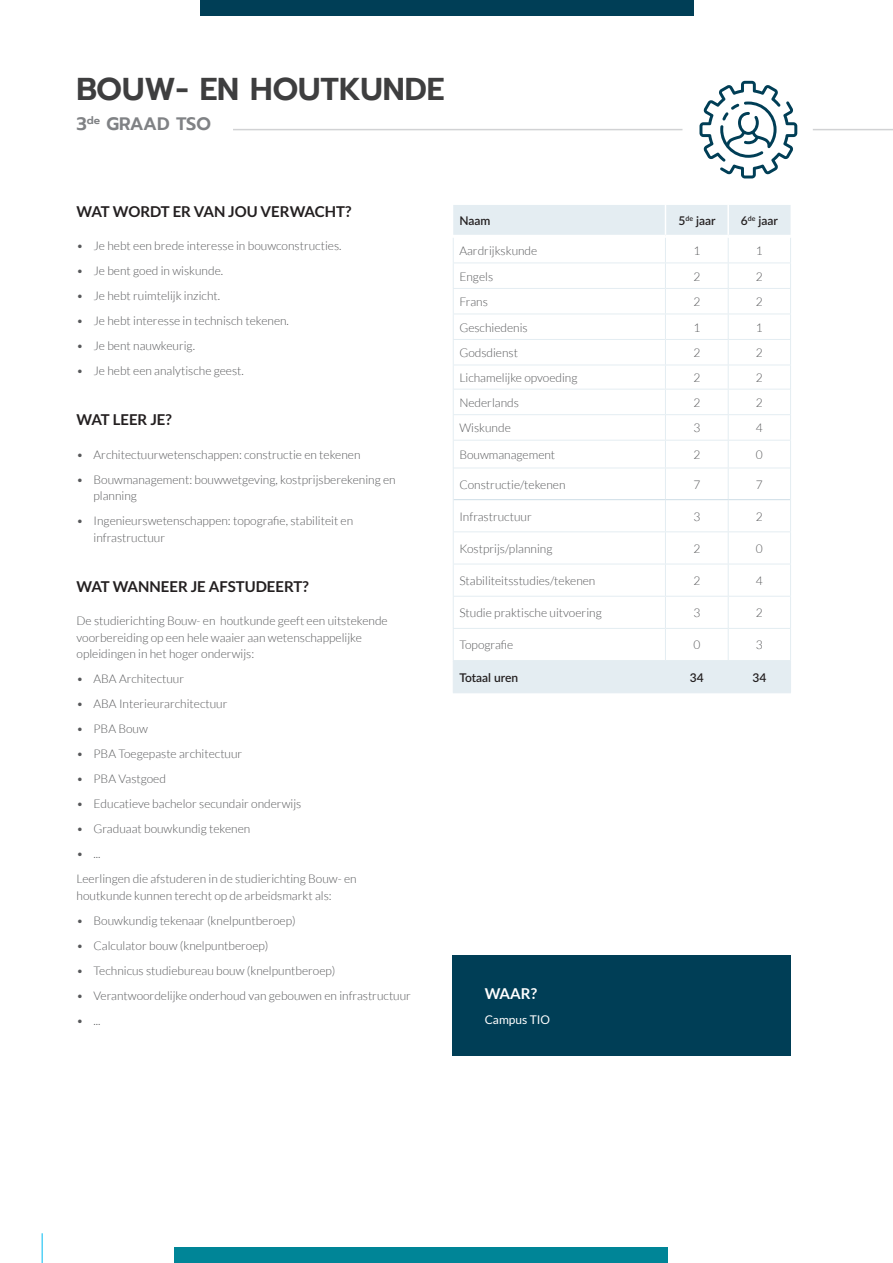
<style>
.page{position:relative;width:893px;height:1263px;background:#fff}
.page>*{position:absolute;margin:0;border:0;box-sizing:border-box;transform-origin:0 0}
.t1{font:600 31.5px "Prompt";color:#3e3e3f}
.t2{font:600 18px "Prompt";letter-spacing:-.015em;color:#808285}
.t3{font:700 15px "Lato";color:#231f20}
.t4{font:700 15px "Lato";color:#fff}
.t5{font:300 12px/16.5px "Lato";color:#57585a}
.t6{font:600 12px "Lato";color:#231f20}
.t7{font:12px "Lato";color:#fff}
</style>
<div class="page">
<hr style="left:42px;top:1233px;width:1px;height:30px;background:#00baf1">
<div style="left:174px;top:1247px;width:494px;height:16px;background:#008597"></div>
<div style="left:200px;top:0;width:493px;height:15px;background:#003e56"></div>
<hr style="left:233px;top:129px;width:449px;height:1px;background:#d1d2d4">
<hr style="left:813px;top:129px;width:80px;height:1px;background:#d1d2d4">
<svg style="left:699px;top:81px;width:98px;height:97px"></svg>
<div style="left:453px;top:955px;width:338px;height:101px;background:#003e56"></div>
<div style="left:454px;top:661px;width:336px;height:31px;background:#e4edf2"></div>
<svg style="left:453px;top:205px;width:338px;height:263px"></svg>
<hr style="left:453px;top:468px;width:1px;height:32px;background:#e4edf2">
<hr style="left:665px;top:468px;width:1px;height:31px;background:#e4edf2">
<hr style="left:728px;top:468px;width:1px;height:31px;background:#e4edf2">
<hr style="left:790px;top:468px;width:1px;height:32px;background:#e4edf2">
<hr style="left:453px;top:661px;width:1px;height:31px;background:#e4edf2">
<hr style="left:665px;top:661px;width:1px;height:31px;background:#e4edf2">
<hr style="left:728px;top:661px;width:1px;height:31px;background:#e4edf2">
<hr style="left:790px;top:661px;width:1px;height:31px;background:#e4edf2">
<hr style="left:453px;top:692px;width:212px;height:1px;background:#e4edf2">
<hr style="left:665px;top:692px;width:63px;height:1px;background:#e4edf2">
<hr style="left:728px;top:692px;width:63px;height:1px;background:#e4edf2">
<hr style="left:454px;top:389px;width:211px;height:1px;background:#e4edf2">
<hr style="left:665px;top:389px;width:63px;height:1px;background:#e4edf2">
<hr style="left:728px;top:389px;width:62px;height:1px;background:#e4edf2">
<hr style="left:454px;top:468px;width:211px;height:1px;background:#e4edf2">
<hr style="left:665px;top:468px;width:63px;height:1px;background:#e4edf2">
<hr style="left:728px;top:468px;width:62px;height:1px;background:#e4edf2">
<hr style="left:453px;top:500px;width:1px;height:31px;background:#e4edf2">
<hr style="left:453px;top:532px;width:1px;height:32px;background:#e4edf2">
<hr style="left:453px;top:564px;width:1px;height:32px;background:#e4edf2">
<hr style="left:453px;top:597px;width:1px;height:31px;background:#e4edf2">
<hr style="left:453px;top:629px;width:1px;height:31px;background:#e4edf2">
<hr style="left:454px;top:499px;width:211px;height:1px;background:#cddde6">
<hr style="left:665px;top:499px;width:63px;height:1px;background:#cddde6">
<hr style="left:728px;top:499px;width:62px;height:1px;background:#cddde6">
<hr style="left:665px;top:500px;width:1px;height:31px;background:#e4edf2">
<hr style="left:728px;top:500px;width:1px;height:31px;background:#e4edf2">
<hr style="left:790px;top:500px;width:1px;height:31px;background:#e4edf2">
<hr style="left:665px;top:532px;width:1px;height:32px;background:#e4edf2">
<hr style="left:728px;top:532px;width:1px;height:32px;background:#e4edf2">
<hr style="left:790px;top:532px;width:1px;height:32px;background:#e4edf2">
<hr style="left:665px;top:564px;width:1px;height:32px;background:#e4edf2">
<hr style="left:728px;top:564px;width:1px;height:32px;background:#e4edf2">
<hr style="left:790px;top:564px;width:1px;height:32px;background:#e4edf2">
<hr style="left:665px;top:597px;width:1px;height:31px;background:#e4edf2">
<hr style="left:728px;top:597px;width:1px;height:31px;background:#e4edf2">
<hr style="left:790px;top:597px;width:1px;height:31px;background:#e4edf2">
<hr style="left:665px;top:629px;width:1px;height:31px;background:#e4edf2">
<hr style="left:728px;top:629px;width:1px;height:31px;background:#e4edf2">
<hr style="left:790px;top:629px;width:1px;height:31px;background:#e4edf2">
<hr style="left:453px;top:531px;width:212px;height:1px;background:#e4edf2">
<hr style="left:665px;top:531px;width:63px;height:1px;background:#e4edf2">
<hr style="left:728px;top:531px;width:63px;height:1px;background:#e4edf2">
<hr style="left:453px;top:564px;width:212px;height:1px;background:#e4edf2">
<hr style="left:665px;top:564px;width:63px;height:1px;background:#e4edf2">
<hr style="left:728px;top:564px;width:63px;height:1px;background:#e4edf2">
<hr style="left:453px;top:596px;width:212px;height:1px;background:#e4edf2">
<hr style="left:665px;top:596px;width:63px;height:1px;background:#e4edf2">
<hr style="left:728px;top:596px;width:63px;height:1px;background:#e4edf2">
<hr style="left:453px;top:628px;width:212px;height:1px;background:#e4edf2">
<hr style="left:665px;top:628px;width:63px;height:1px;background:#e4edf2">
<hr style="left:728px;top:628px;width:63px;height:1px;background:#e4edf2">
<hr style="left:453px;top:660px;width:212px;height:1px;background:#e4edf2">
<hr style="left:665px;top:660px;width:63px;height:1px;background:#e4edf2">
<hr style="left:728px;top:660px;width:63px;height:1px;background:#e4edf2">
<h1 class="t1" style="left:77px;top:66px;width:369px">BOUW- EN HOUTKUNDE</h1>
<h2 class="t2" style="left:77px;top:111px;width:136px">3<sup>de</sup> GRAAD TSO</h2>
<p class="t3" style="left:77px;top:203px;width:276px">WAT WORDT ER VAN JOU VERWACHT?</p>
<p class="t5" style="left:77px;top:238px;width:266px">• Je hebt een brede interesse in bouwconstructies.</p>
<p class="t5" style="left:77px;top:263px;width:148px">• Je bent goed in wiskunde.</p>
<p class="t5" style="left:77px;top:288px;width:145px">• Je hebt ruimtelijk inzicht.</p>
<p class="t5" style="left:77px;top:313px;width:214px">• Je hebt interesse in technisch tekenen.</p>
<p class="t5" style="left:77px;top:338px;width:120px">• Je bent nauwkeurig.</p>
<p class="t5" style="left:77px;top:363px;width:169px">• Je hebt een analytische geest.</p>
<p class="t3" style="left:77px;top:411px;width:97px">WAT LEER JE?</p>
<p class="t5" style="left:77px;top:446px;width:285px">• Architectuurwetenschappen: constructie en tekenen</p>
<p class="t5" style="left:94px;top:471px;width:304px;text-indent:-17px">• Bouwmanagement: bouwwetgeving, kostprijsberekening en planning</p>
<p class="t5" style="left:94px;top:513px;width:261px;text-indent:-17px">• Ingenieurswetenschappen: topografie, stabiliteit en infrastructuur</p>
<p class="t3" style="left:77px;top:578px;width:234px">WAT WANNEER JE AFSTUDEERT?</p>
<p class="t5" style="left:77px;top:613px;width:313px">De studierichting Bouw- en houtkunde geeft een uitstekende voorbereiding op een hele waaier aan wetenschappelijke opleidingen in het hoger onderwijs:</p>
<p class="t5" style="left:77px;top:671px;width:109px">• ABA Architectuur</p>
<p class="t5" style="left:77px;top:696px;width:152px">• ABA Interieurarchitectuur</p>
<p class="t5" style="left:77px;top:721px;width:73px">• PBA Bouw</p>
<p class="t5" style="left:77px;top:746px;width:167px">• PBA Toegepaste architectuur</p>
<p class="t5" style="left:77px;top:771px;width:91px">• PBA Vastgoed</p>
<p class="t5" style="left:77px;top:796px;width:226px">• Educatieve bachelor secundair onderwijs</p>
<p class="t5" style="left:77px;top:821px;width:175px">• Graduaat bouwkundig tekenen</p>
<p class="t5" style="left:77px;top:842px;width:282px;line-height:25px">• ...<br>Leerlingen die afstuderen in de studierichting Bouw- en</p>
<p class="t5" style="left:77px;top:887px;width:257px">houtkunde kunnen terecht op de arbeidsmarkt als:</p>
<p class="t5" style="left:77px;top:912px;width:221px">• Bouwkundig tekenaar (knelpuntberoep)</p>
<p class="t5" style="left:77px;top:937px;width:193px">• Calculator bouw (knelpuntberoep)</p>
<p class="t5" style="left:77px;top:962px;width:260px">• Technicus studiebureau bouw (knelpuntberoep)</p>
<p class="t5" style="left:77px;top:987px;width:336px">• Verantwoordelijke onderhoud van gebouwen en infrastructuur</p>
<p class="t5" style="left:77px;top:1012px;width:26px">• ...</p>
<p class="t6" style="left:459px;top:212px;width:33px">Naam</p>
<p class="t6" style="left:678px;top:212px;width:39px">5<sup>de</sup> jaar</p>
<p class="t6" style="left:741px;top:212px;width:39px">6<sup>de</sup> jaar</p>
<p class="t5" style="left:459px;top:242px;width:79px">Aardrijkskunde</p>
<p class="t5" style="left:693px;top:242px;width:8px">1</p>
<p class="t5" style="left:756px;top:242px;width:8px">1</p>
<p class="t5" style="left:459px;top:268px;width:35px">Engels</p>
<p class="t5" style="left:693px;top:268px;width:8px">2</p>
<p class="t5" style="left:756px;top:268px;width:8px">2</p>
<p class="t5" style="left:459px;top:293px;width:30px">Frans</p>
<p class="t5" style="left:693px;top:293px;width:8px">2</p>
<p class="t5" style="left:756px;top:293px;width:8px">2</p>
<p class="t5" style="left:459px;top:319px;width:70px">Geschiedenis</p>
<p class="t5" style="left:693px;top:319px;width:8px">1</p>
<p class="t5" style="left:756px;top:319px;width:8px">1</p>
<p class="t5" style="left:459px;top:345px;width:60px">Godsdienst</p>
<p class="t5" style="left:693px;top:345px;width:8px">2</p>
<p class="t5" style="left:756px;top:345px;width:8px">2</p>
<p class="t5" style="left:459px;top:369px;width:120px">Lichamelijke opvoeding</p>
<p class="t5" style="left:693px;top:369px;width:8px">2</p>
<p class="t5" style="left:756px;top:369px;width:8px">2</p>
<p class="t5" style="left:459px;top:394px;width:61px">Nederlands</p>
<p class="t5" style="left:693px;top:394px;width:8px">2</p>
<p class="t5" style="left:756px;top:394px;width:8px">2</p>
<p class="t5" style="left:459px;top:420px;width:53px">Wiskunde</p>
<p class="t5" style="left:693px;top:420px;width:8px">3</p>
<p class="t5" style="left:756px;top:420px;width:8px">4</p>
<p class="t5" style="left:459px;top:446px;width:97px">Bouwmanagement</p>
<p class="t5" style="left:693px;top:446px;width:8px">2</p>
<p class="t5" style="left:756px;top:446px;width:8px">0</p>
<p class="t5" style="left:459px;top:476px;width:108px">Constructie/tekenen</p>
<p class="t5" style="left:693px;top:476px;width:8px">7</p>
<p class="t5" style="left:756px;top:476px;width:8px">7</p>
<p class="t5" style="left:459px;top:508px;width:74px">Infrastructuur</p>
<p class="t5" style="left:693px;top:508px;width:8px">3</p>
<p class="t5" style="left:756px;top:508px;width:8px">2</p>
<p class="t5" style="left:459px;top:540px;width:95px">Kostprijs/planning</p>
<p class="t5" style="left:693px;top:540px;width:8px">2</p>
<p class="t5" style="left:756px;top:540px;width:8px">0</p>
<p class="t5" style="left:459px;top:572px;width:138px">Stabiliteitsstudies/tekenen</p>
<p class="t5" style="left:693px;top:572px;width:8px">2</p>
<p class="t5" style="left:756px;top:572px;width:8px">4</p>
<p class="t5" style="left:459px;top:605px;width:144px">Studie praktische uitvoering</p>
<p class="t5" style="left:693px;top:605px;width:8px">3</p>
<p class="t5" style="left:756px;top:605px;width:8px">2</p>
<p class="t5" style="left:459px;top:637px;width:56px">Topografie</p>
<p class="t5" style="left:693px;top:637px;width:8px">0</p>
<p class="t5" style="left:756px;top:637px;width:8px">3</p>
<p class="t6" style="left:459px;top:668px;width:60px">Totaal uren</p>
<p class="t6" style="left:690px;top:668px;width:15px">34</p>
<p class="t6" style="left:752px;top:668px;width:15px">34</p>
<p class="t4" style="left:485px;top:985px;width:54px">WAAR?</p>
<p class="t7" style="left:485px;top:1013px;width:67px">Campus TIO</p>
</div>
